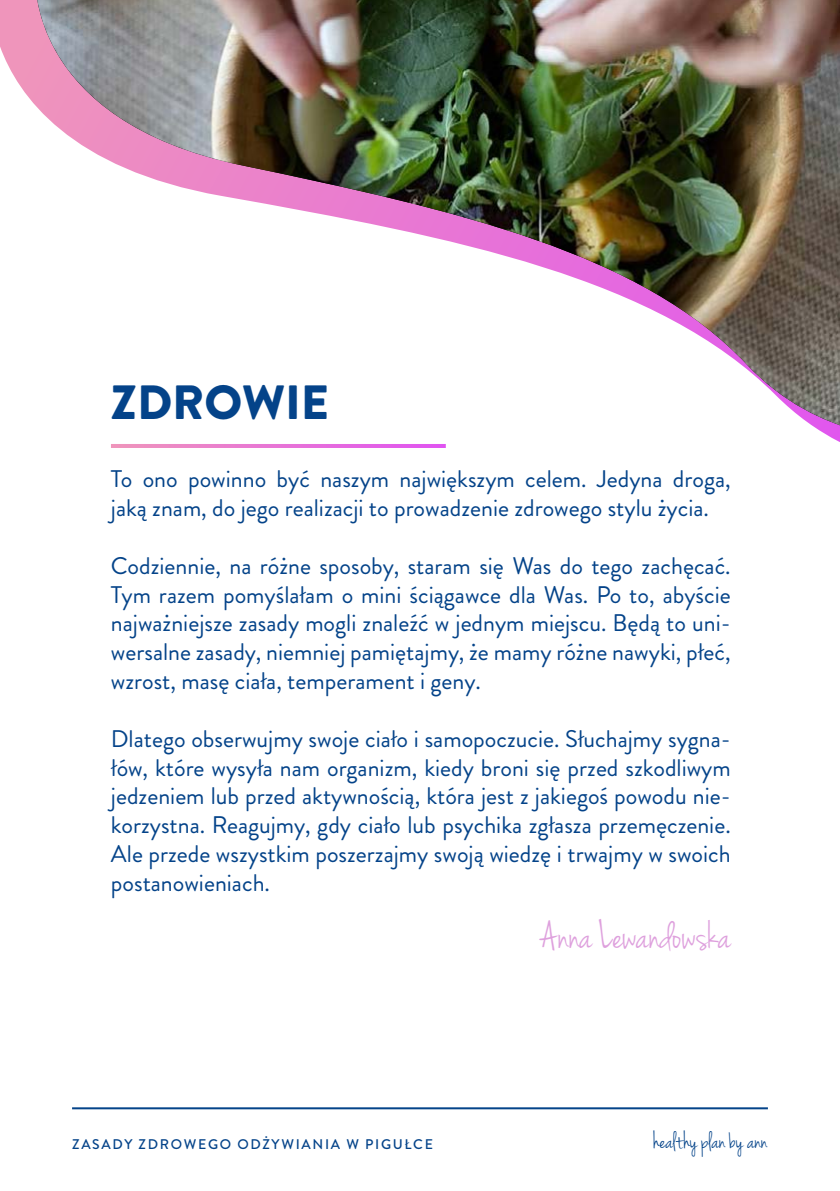
<style>
.page{position:relative;width:840px;height:1191px;background:#fff}
.page>*{position:absolute;margin:0;border:0;box-sizing:border-box;transform-origin:0 0}
.t1{font:900 48px "Brandon Grotesque";color:#044389}
.t2{font:41.8px "Jenna Sue";color:#dea0dd}
.t3{font:24.4px "Jenna Sue";color:#044389}
.t4{font:24px/28.8px "Brandon Grotesque";color:#044389;text-align:justify}
.t5{font:500 14px "Brandon Grotesque";letter-spacing:.12em;color:#044389}
</style>
<div class="page">
<hr style="left:72px;top:1107px;width:695px;height:2px;background:#044389">
<svg style="left:0;top:0;width:839px;height:442px"></svg>
<svg style="left:111px;top:444px;width:334px;height:4px"></svg>
<svg style="left:26px;top:0;width:813px;height:432px"></svg>
<img style="left:37px;top:0;width:802px;height:425px">
<h1 class="t1" style="left:111px;top:368px;width:219px">ZDROWIE</h1>
<p class="t4" style="left:111px;top:465px;width:621px">To ono powinno być naszym największym celem. Jedyna droga, jaką znam, do jego realizacji to prowadzenie zdrowego stylu życia.</p>
<p class="t4" style="left:111px;top:551px;width:621px">Codziennie, na różne sposoby, staram się Was do tego zachęcać.<br>Tym razem pomyślałam o mini ściągawce dla Was. Po to, abyście najważniejsze zasady mogli znaleźć w jednym miejscu. Będą to uni&shy;wersalne zasady, niemniej pamiętajmy, że mamy różne nawyki, płeć, wzrost, masę ciała, temperament i geny.</p>
<p class="t4" style="left:111px;top:724px;width:621px">Dlatego obserwujmy swoje ciało i samopoczucie. Słuchajmy sygna&shy;łów, które wysyła nam organizm, kiedy broni się przed szkodliwym jedzeniem lub przed aktywnością, która jest z jakiegoś powodu nie&shy;korzystna. Reagujmy, gdy ciało lub psychika zgłasza przemęczenie.<br>Ale przede wszystkim poszerzajmy swoją wiedzę i trwajmy w swoich postanowieniach.</p>
<h2 class="t2" style="left:540px;top:911px;width:192px">Anna Lewandowska</h2>
<p class="t5" style="left:72px;top:1134px;width:362px">ZASADY ZDROWEGO ODŻYWIANIA W PIGUŁCE</p>
<p class="t3" style="left:653px;top:1127px;width:116px">healthy plan by ann</p>
</div>
